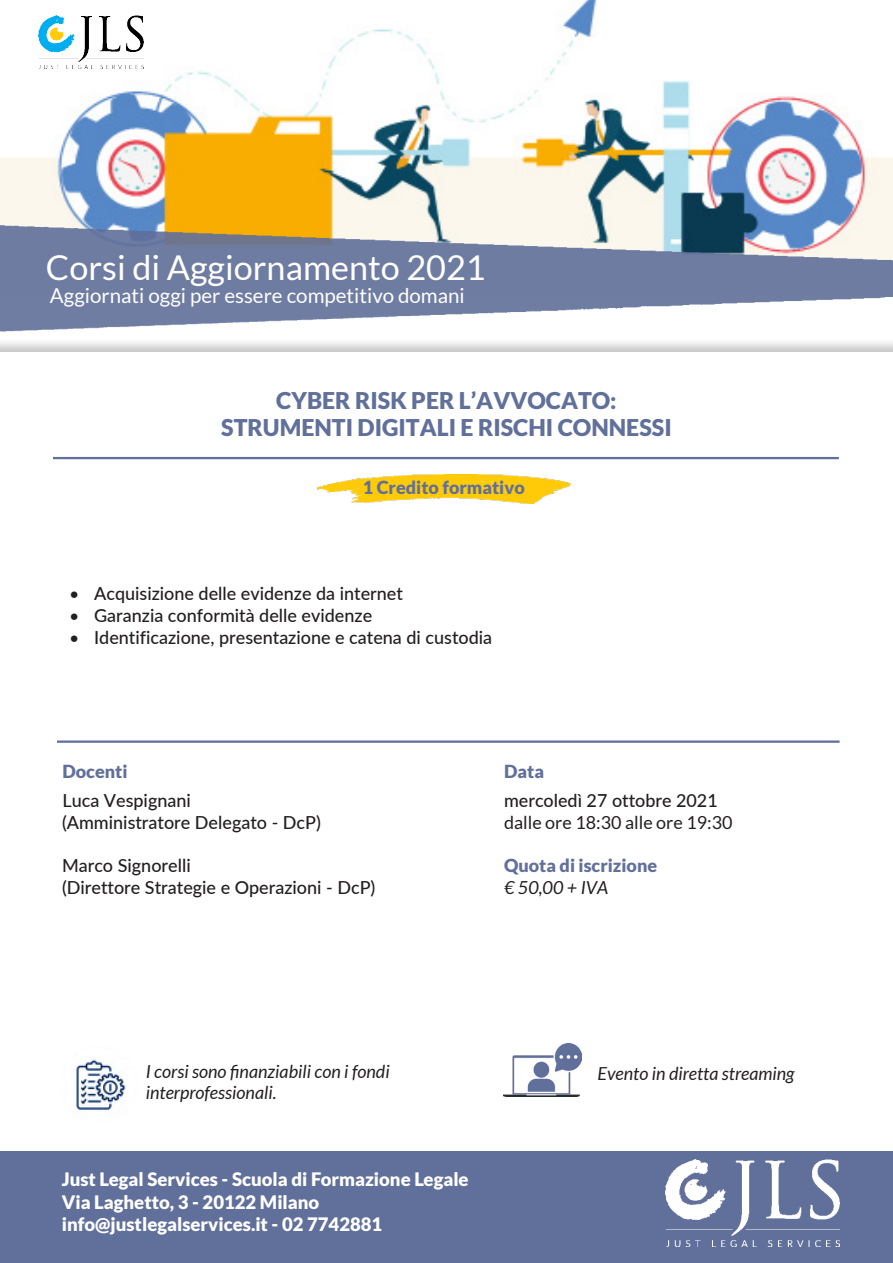
<style>
.page{position:relative;width:893px;height:1263px;background:#fff}
.page>*{position:absolute;margin:0;border:0;box-sizing:border-box;transform-origin:0 0}
.t1{font:34.2px "Lato";color:#fff}
.t2{font:900 23.1px/27.3px "Lato";color:#61709b;text-align:center}
.t3{font:20.55px "Lato";color:#fff}
.t4{font:900 18.6px "Lato";color:#fff}
.t5{font:500 18px/29.2px "Lato";color:#231f20}
.t6{font:italic 18px "Lato";color:#231f20}
.t7{font:900 18px/21.6px "Lato";color:#62709a}
.t8{font:18px "Lato";color:#231f20}
.t9{font:900 18px "Lato";color:#61709b}
.s1{font-weight:900;color:#61709b}
.s2{font-weight:400;font-style:italic;color:#231f20}
</style>
<div class="page">
<div style="left:0;top:1151px;width:893px;height:112px;background:#61709b"></div>
<img style="left:665px;top:1159px;width:174px;height:87px">
<img style="left:0;top:0;width:893px;height:189px">
<img style="left:0;top:189px;width:893px;height:143px">
<img style="left:39px;top:16px;width:105px;height:52px">
<div style="left:0;top:338px;width:893px;height:31px;background:#231f20;opacity:.25"></div>
<div style="left:0;top:353px;width:893px;height:14px;background:#fff"></div>
<hr style="left:53px;top:457px;width:786px;height:2px;background:#61709b">
<hr style="left:57px;top:740px;width:783px;height:3px;background:#61709b">
<img style="left:76px;top:1059px;width:50px;height:51px">
<img style="left:503px;top:1043px;width:79px;height:53px">
<img style="left:317px;top:475px;width:253px;height:28px">
<p class="t1" style="left:46px;top:249px;width:441px">Corsi di Aggiornamento 2021</p>
<p class="t3" style="left:50px;top:284px;width:416px">Aggiornati oggi per essere competitivo domani</p>
<p class="t2" style="left:221px;top:386px;width:452px">CYBER RISK PER L’AVVOCATO:<br>STRUMENTI DIGITALI E RISCHI CONNESSI</p>
<p class="t9" style="left:363px;top:477px;width:163px">1 Credito formativo</p>
<p class="t5" style="left:70px;top:578px;width:334px">• Acquisizione delle evidenze da internet</p>
<p class="t5" style="left:70px;top:600px;width:304px">• Garanzia conformità delle evidenze</p>
<p class="t5" style="left:70px;top:622px;width:424px">• Identificazione, presentazione e catena di custodia</p>
<p class="t5" style="left:62px;top:756px;width:130px"><span class="s1">Docenti<br></span>Luca Vespignani</p>
<p class="t5" style="left:62px;top:807px;width:260px">(Amministratore Delegato - DcP)</p>
<p class="t5" style="left:62px;top:854px;width:315px;line-height:21.6px">Marco Signorelli<br>(Direttore Strategie e Operazioni - DcP)</p>
<p class="t5" style="left:504px;top:756px;width:215px"><span class="s1">Data<br></span>mercoledì 27 ottobre 2021</p>
<p class="t8" style="left:504px;top:812px;width:230px">dalle ore 18:30 alle ore 19:30</p>
<p class="t7" style="left:504px;top:854px;width:155px">Quota di iscrizione <span class="s2">€ 50,00 + IVA</span></p>
<p class="t6" style="left:146px;top:1061px;width:246px">I corsi sono finanziabili con i fondi</p>
<p class="t6" style="left:146px;top:1083px;width:132px">interprofessionali.</p>
<p class="t4" style="left:62px;top:1169px;width:408px">Just Legal Services - Scuola di Formazione Legale</p>
<p class="t4" style="left:62px;top:1191px;width:259px">Via Laghetto, 3 - 20122 Milano</p>
<p class="t4" style="left:62px;top:1213px;width:322px">info@justlegalservices.it - 02 7742881</p>
<p class="t6" style="left:598px;top:1063px;width:198px">Evento in diretta streaming</p>
</div>
